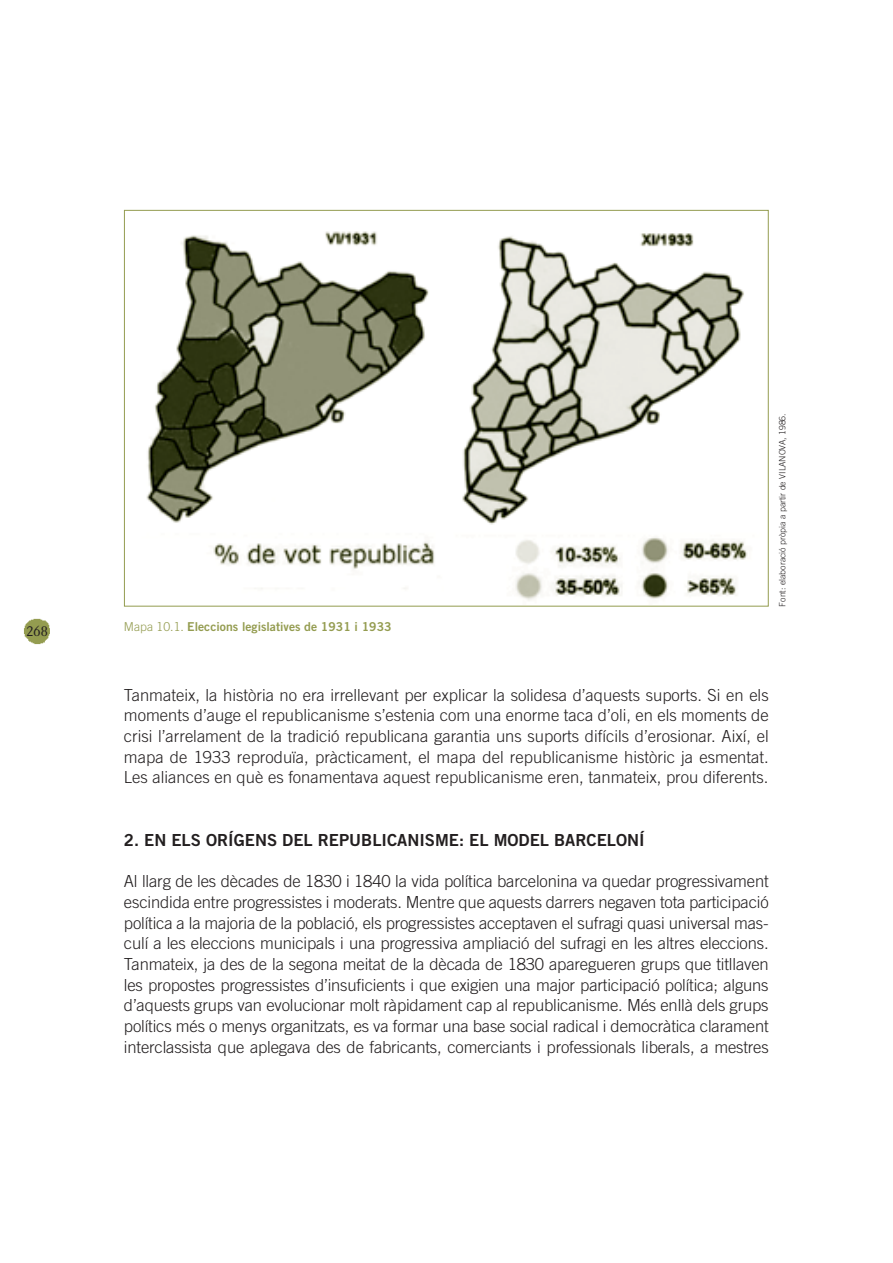
<style>
.page{position:relative;width:893px;height:1263px;background:#fff}
.page>*{position:absolute;margin:0;border:0;box-sizing:border-box;transform-origin:0 0}
.t1{font:300 16.65px/20.7px "Trade Gothic";letter-spacing:-.005em;color:#231f20;text-align:justify}
.t2{font:16.65px "Trade Gothic Bold Two";color:#231f20}
.t3{font:13.95px "Corporate ABQ";color:#231f20}
.t4{font:12.3px "Trade Gothic Bold Two";color:#949c50}
.t5{font:300 8.7px "Trade Gothic";color:#231f20}
.s1{font-family:"Trade Gothic";font-weight:300}
</style>
<div class="page">
<img style="left:24px;top:618px;width:26px;height:27px">
<img style="left:146px;top:231px;width:602px;height:370px">
<p class="t3" style="left:26px;top:623px;width:24px">268</p>
<p class="t4" style="left:124px;top:623px;width:269px"><span class="s1">Mapa 10.1.</span> Eleccions legislatives de 1931 i 1933</p>
<p class="t5" style="left:779px;top:607px;width:195px;rotate:-90deg">Font: elaboració pròpia a partir de VILANOVA, 1986.</p>
<p class="t1" style="left:124px;top:686px;width:646px">Tanmateix, la història no era irrellevant per explicar la solidesa d’aquests suports. Si en els moments d’auge el republicanisme s’estenia com una enorme taca d’oli, en els moments de crisi l’arrelament de la tradició republicana garantia uns suports difícils d’erosionar. Així, el mapa de 1933 reproduïa, pràcticament, el mapa del republicanisme històric ja esmentat.<br>Les aliances en què es fonamentava aquest republicanisme eren, tanmateix, prou diferents.</p>
<p class="t2" style="left:124px;top:834px;width:522px">2. EN ELS ORÍGENS DEL REPUBLICANISME: EL MODEL BARCELONÍ</p>
<p class="t1" style="left:124px;top:872px;width:646px">Al llarg de les dècades de 1830 i 1840 la vida política barcelonina va quedar progressivament escindida entre progressistes i moderats. Mentre que aquests darrers negaven tota participació política a la majoria de la població, els progressistes acceptaven el sufragi quasi universal mas&shy;culí a les eleccions municipals i una progressiva ampliació del sufragi en les altres eleccions.<br>Tanmateix, ja des de la segona meitat de la dècada de 1830 aparegueren grups que titllaven les propostes progressistes d’insuficients i que exigien una major participació política; alguns d’aquests grups van evolucionar molt ràpidament cap al republicanisme. Més enllà dels grups polítics més o menys organitzats, es va formar una base social radical i democràtica clarament interclassista que aplegava des de fabricants, comerciants i professionals liberals, a mestres</p>
</div>
